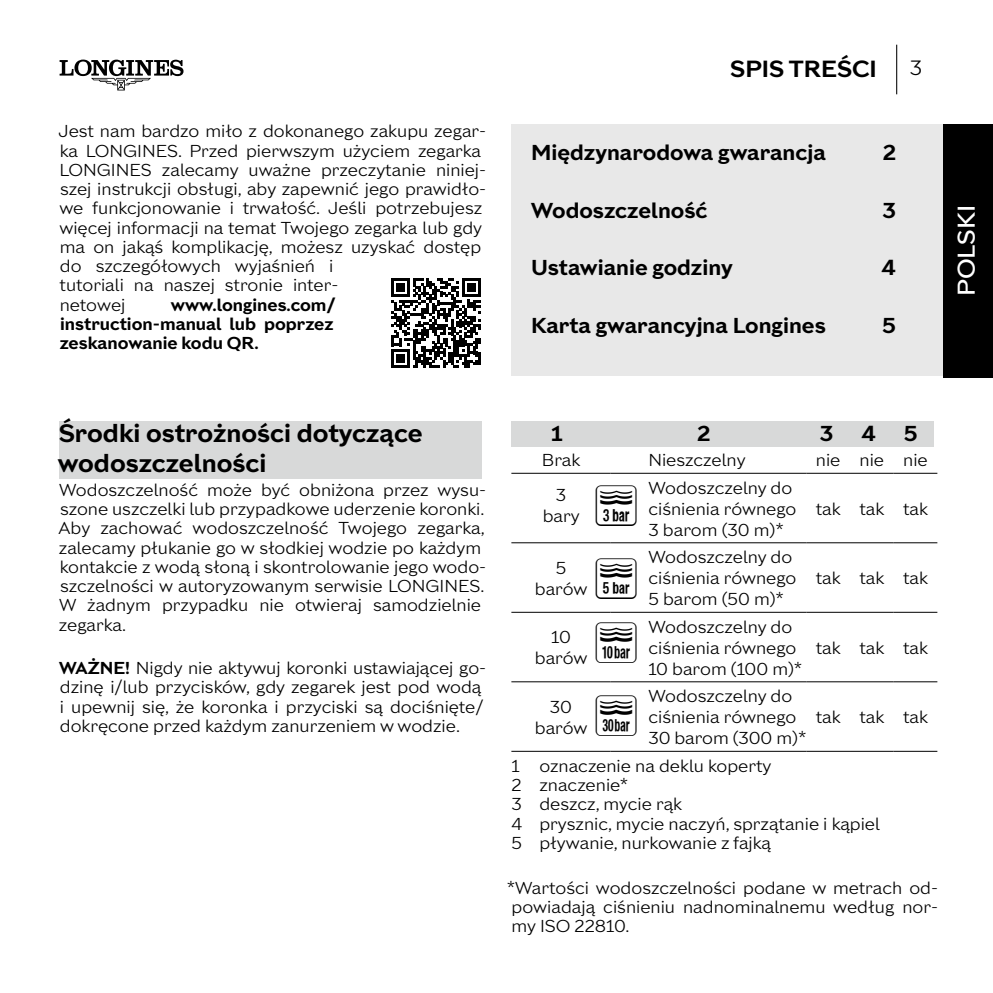
<style>
.page{position:relative;width:993px;height:993px;background:#fff}
.page>*{position:absolute;margin:0;border:0;box-sizing:border-box;transform-origin:0 0}
.t1{font:49px/72.8px "Longines pictos";color:#000}
.t2{font:700 24.5px/29.4px "Longines Sans Text";color:#000}
.t3{font:500 23.8px "Longines Sans Text";color:#fff}
.t4{font:700 22.75px "Longines Sans Text";color:#000}
.t5{font:700 21px "Longines Sans Text";color:#000}
.t6{font:300 20.3px "Longines Sans Text";color:#000}
.t7{font:300 16.8px/19.2px "Longines Sans Text";color:#000}
.t8{font:700 16.8px/19.2px "Longines Sans Text";color:#000}
.s1{font-weight:700}
</style>
<div class="page">
<hr style="left:895px;top:45px;width:2px;height:49px;background:#000">
<svg style="left:60px;top:60px;width:123px;height:30px"></svg>
<div style="left:511px;top:124px;width:436px;height:252px;background:#e8e8e8"></div>
<div style="left:60px;top:421px;width:421px;height:57px;background:#d8d9d9"></div>
<div style="left:943px;top:124px;width:49px;height:253px;background:#000"></div>
<div style="left:511px;top:421px;width:422px;height:25px;background:#d8d9d9"></div>
<hr style="left:511px;top:472px;width:99px;height:1px;background:#000">
<hr style="left:610px;top:472px;width:196px;height:1px;background:#000">
<hr style="left:806px;top:472px;width:43px;height:1px;background:#000">
<hr style="left:849px;top:472px;width:44px;height:1px;background:#000">
<hr style="left:893px;top:472px;width:44px;height:1px;background:#000">
<hr style="left:511px;top:542px;width:99px;height:1px;background:#000">
<hr style="left:610px;top:542px;width:196px;height:1px;background:#000">
<hr style="left:806px;top:542px;width:43px;height:1px;background:#000">
<hr style="left:849px;top:542px;width:44px;height:1px;background:#000">
<hr style="left:893px;top:542px;width:44px;height:1px;background:#000">
<hr style="left:511px;top:611px;width:99px;height:1px;background:#000">
<hr style="left:610px;top:611px;width:196px;height:1px;background:#000">
<hr style="left:806px;top:611px;width:43px;height:1px;background:#000">
<hr style="left:849px;top:611px;width:44px;height:1px;background:#000">
<hr style="left:893px;top:611px;width:44px;height:1px;background:#000">
<hr style="left:511px;top:681px;width:99px;height:1px;background:#000">
<hr style="left:610px;top:681px;width:196px;height:1px;background:#000">
<hr style="left:806px;top:681px;width:43px;height:1px;background:#000">
<hr style="left:849px;top:681px;width:44px;height:1px;background:#000">
<hr style="left:893px;top:681px;width:44px;height:1px;background:#000">
<hr style="left:511px;top:750px;width:99px;height:1px;background:#000">
<hr style="left:610px;top:750px;width:196px;height:1px;background:#000">
<hr style="left:806px;top:750px;width:43px;height:1px;background:#000">
<hr style="left:849px;top:750px;width:44px;height:1px;background:#000">
<hr style="left:893px;top:750px;width:44px;height:1px;background:#000">
<svg style="left:391px;top:278px;width:89px;height:90px"></svg>
<p class="t7" style="left:59px;top:120px;width:429px">Jest nam bardzo miło z dokonanego zakupu zegar&shy;ka LONGINES. Przed pierwszym użyciem zegarka LONGINES zalecamy uważne przeczytanie niniej&shy;szej instrukcji obsługi, aby zapewnić jego prawidło&shy;we funkcjonowanie i trwałość. Jeśli potrzebujesz więcej informacji na temat Twojego zegarka lub gdy ma on jakąś komplikację, możesz uzyskać dostęp do szczegółowych wyjaśnień i<br>tutoriali na naszej stronie inter-<br>netowej</p>
<p class="t8" style="left:60px;top:293px;width:277px;text-indent:111px">www.longines.com/ instruction-manual lub poprzez zeskanowanie kodu QR.</p>
<h3 class="t4" style="left:730px;top:50px;width:148px">SPIS TREŚCI</h3>
<p class="t6" style="left:909px;top:51px;width:14px">3</p>
<p class="t5" style="left:531px;top:135px;width:296px">Międzynarodowa gwarancja</p>
<p class="t5" style="left:882px;top:135px;width:15px">2</p>
<p class="t5" style="left:531px;top:192px;width:178px">Wodoszczelność</p>
<p class="t5" style="left:882px;top:192px;width:15px">3</p>
<p class="t5" style="left:531px;top:250px;width:203px">Ustawianie godziny</p>
<p class="t5" style="left:881px;top:250px;width:16px">4</p>
<p class="t5" style="left:531px;top:307px;width:296px">Karta gwarancyjna Longines</p>
<p class="t5" style="left:882px;top:307px;width:15px">5</p>
<h3 class="t3" style="left:946px;top:296px;width:92px;rotate:-90deg">POLSKI</h3>
<h2 class="t2" style="left:58px;top:416px;width:366px">Środki ostrożności dotyczące wodoszczelności</h2>
<p class="t7" style="left:59px;top:478px;width:429px">Wodoszczelność może być obniżona przez wysu&shy;szone uszczelki lub przypadkowe uderzenie koronki.<br>Aby zachować wodoszczelność Twojego zegarka, zalecamy płukanie go w słodkiej wodzie po każdym kontakcie z wodą słoną i skontrolowanie jego wodo&shy;szczelności w autoryzowanym serwisie LONGINES.<br>W żadnym przypadku nie otwieraj samodzielnie zegarka.</p>
<p class="t7" style="left:59px;top:656px;width:428px"><span class="s1">WAŻNE!</span> Nigdy nie aktywuj koronki ustawiającej go&shy;dzinę i/lub przycisków, gdy zegarek jest pod wodą i upewnij się, że koronka i przyciski są dociśnięte/ dokręcone przed każdym zanurzeniem w wodzie.</p>
<p class="t5" style="left:551px;top:415px;width:13px">1</p>
<p class="t5" style="left:697px;top:415px;width:15px">2</p>
<p class="t5" style="left:819px;top:415px;width:15px">3</p>
<p class="t5" style="left:861px;top:415px;width:16px">4</p>
<p class="t5" style="left:903px;top:415px;width:15px">5</p>
<p class="t7" style="left:542px;top:449px;width:40px">Brak</p>
<p class="t7" style="left:648px;top:449px;width:99px">Nieszczelny</p>
<p class="t7" style="left:815px;top:449px;width:113px">nie nie nie</p>
<p class="t7" style="left:542px;top:482px;width:39px;line-height:21px;text-align:center">3 bary</p>
<p class="t7" style="left:648px;top:475px;width:149px;line-height:21px">Wodoszczelny do ciśnienia równego<br>3 barom (30 m)*</p>
<h1 class="t1" style="left:595px;top:472px;width:42px">3<br>5</h1>
<h1 class="t1" style="left:595px;top:610px;width:42px">+ *</h1>
<p class="t7" style="left:815px;top:497px;width:114px">tak tak tak</p>
<p class="t7" style="left:534px;top:555px;width:54px;line-height:21px;text-align:center">5 barów</p>
<p class="t7" style="left:648px;top:545px;width:149px;line-height:21px">Wodoszczelny do ciśnienia równego<br>5 barom (50 m)*</p>
<p class="t7" style="left:815px;top:566px;width:114px">tak tak tak</p>
<p class="t7" style="left:534px;top:625px;width:54px;line-height:21px;text-align:center">10 barów</p>
<p class="t7" style="left:648px;top:614px;width:155px;line-height:21px">Wodoszczelny do ciśnienia równego<br>10 barom (100 m)*</p>
<p class="t7" style="left:815px;top:636px;width:114px">tak tak tak</p>
<p class="t7" style="left:534px;top:694px;width:54px;line-height:21px;text-align:center">30 barów</p>
<p class="t7" style="left:648px;top:683px;width:159px;line-height:21px">Wodoszczelny do ciśnienia równego<br>30 barom (300 m)*</p>
<p class="t7" style="left:815px;top:705px;width:114px">tak tak tak</p>
<p class="t7" style="left:511px;top:754px;width:370px">1 oznaczenie na deklu koperty<br>2 znaczenie*<br>3 deszcz, mycie rąk<br>4 prysznic, mycie naczyń, sprzątanie i kąpiel<br>5 pływanie, nurkowanie z fajką</p>
<p class="t7" style="left:506px;top:876px;width:432px;text-align:justify">*Wartości wodoszczelności podane w metrach od&shy;powiadają ciśnieniu nadnominalnemu według nor&shy;my ISO 22810.</p>
</div>
